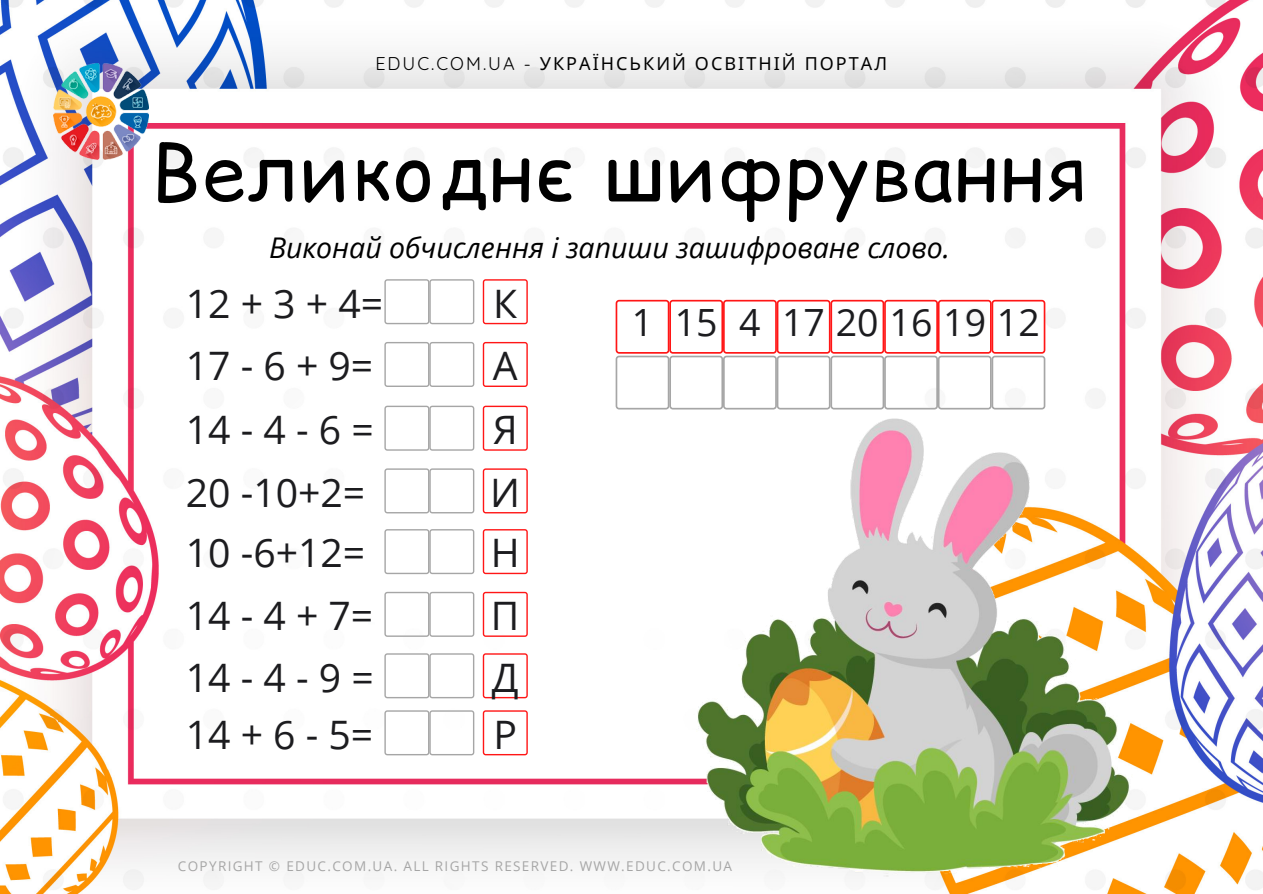
<style>
.page{position:relative;width:1263px;height:894px;background:#fff}
.page>*{position:absolute;margin:0;border:0;box-sizing:border-box;transform-origin:0 0}
.t1{font:78px "Comic Relief";letter-spacing:.03em;color:#000}
.t2{font:39.15px "Open Sans";color:#1c1c1f}
.t3{font:37.5px "Open Sans";color:#1c1c1f}
.t4{font:italic 28.5px "Open Sans";color:#000}
.t5{font:18px "Noto Sans";letter-spacing:.115em;color:#000}
.t6{font:13.5px "Open Sans";letter-spacing:.1em;color:#a6a6a6}
.s1{font-family:"Quicksand"}
</style>
<div class="page">
<img style="left:0;top:0;width:1263px;height:893px">
<img style="left:53px;top:64px;width:96px;height:95px">
<div style="left:351px;top:283px;width:561px;height:338px;background:#fff"></div>
<svg style="left:616px;top:300px;width:429px;height:109px"></svg>
<img style="left:644px;top:367px;width:529px;height:526px">
<svg style="left:384px;top:279px;width:90px;height:45px"></svg>
<svg style="left:483px;top:279px;width:45px;height:45px"></svg>
<svg style="left:384px;top:342px;width:90px;height:45px"></svg>
<svg style="left:483px;top:342px;width:45px;height:45px"></svg>
<svg style="left:384px;top:405px;width:90px;height:45px"></svg>
<svg style="left:483px;top:405px;width:45px;height:45px"></svg>
<svg style="left:384px;top:468px;width:90px;height:45px"></svg>
<svg style="left:483px;top:468px;width:45px;height:45px"></svg>
<svg style="left:384px;top:529px;width:90px;height:45px"></svg>
<svg style="left:483px;top:529px;width:45px;height:45px"></svg>
<svg style="left:384px;top:591px;width:90px;height:45px"></svg>
<svg style="left:483px;top:591px;width:45px;height:45px"></svg>
<svg style="left:384px;top:653px;width:90px;height:45px"></svg>
<svg style="left:483px;top:653px;width:45px;height:45px"></svg>
<svg style="left:384px;top:710px;width:90px;height:45px"></svg>
<svg style="left:483px;top:710px;width:45px;height:45px"></svg>
<p class="t5" style="left:375px;top:51px;width:513px"><span class="s1">EDUC.COM.UA -</span> УКРАЇНСЬКИЙ ОСВІТНІЙ ПОРТАЛ</p>
<p class="t1" style="left:151px;top:114px;width:937px">Великоднє шифрування</p>
<p class="t4" style="left:269px;top:228px;width:682px">Виконай обчислення і запиши зашифроване слово.</p>
<p class="t2" style="left:186px;top:275px;width:199px">12 + 3 + 4=</p>
<p class="t2" style="left:493px;top:275px;width:25px">К</p>
<p class="t2" style="left:186px;top:338px;width:189px">17 - 6 + 9=</p>
<p class="t2" style="left:493px;top:338px;width:26px">А</p>
<p class="t2" style="left:186px;top:402px;width:189px">14 - 4 - 6 =</p>
<p class="t2" style="left:493px;top:402px;width:26px">Я</p>
<p class="t2" style="left:186px;top:464px;width:181px">20 -10+2=</p>
<p class="t2" style="left:490px;top:464px;width:31px">И</p>
<p class="t2" style="left:186px;top:525px;width:181px">10 -6+12=</p>
<p class="t2" style="left:491px;top:525px;width:30px">Н</p>
<p class="t2" style="left:186px;top:588px;width:189px">14 - 4 + 7=</p>
<p class="t2" style="left:491px;top:588px;width:30px">П</p>
<p class="t2" style="left:186px;top:649px;width:189px">14 - 4 - 9 =</p>
<p class="t2" style="left:492px;top:649px;width:28px">Д</p>
<p class="t2" style="left:186px;top:706px;width:189px">14 + 6 - 5=</p>
<p class="t2" style="left:493px;top:706px;width:25px">Р</p>
<p class="t3" style="left:632px;top:296px;width:23px">1</p>
<p class="t3" style="left:675px;top:296px;width:44px">15</p>
<p class="t3" style="left:739px;top:296px;width:23px">4</p>
<p class="t3" style="left:782px;top:296px;width:259px">17 20 16 19 12</p>
<p class="t6" style="left:178px;top:856px;width:556px">COPYRIGHT © EDUC.COM.UA. ALL RIGHTS RESERVED. WWW.EDUC.COM.UA</p>
</div>
